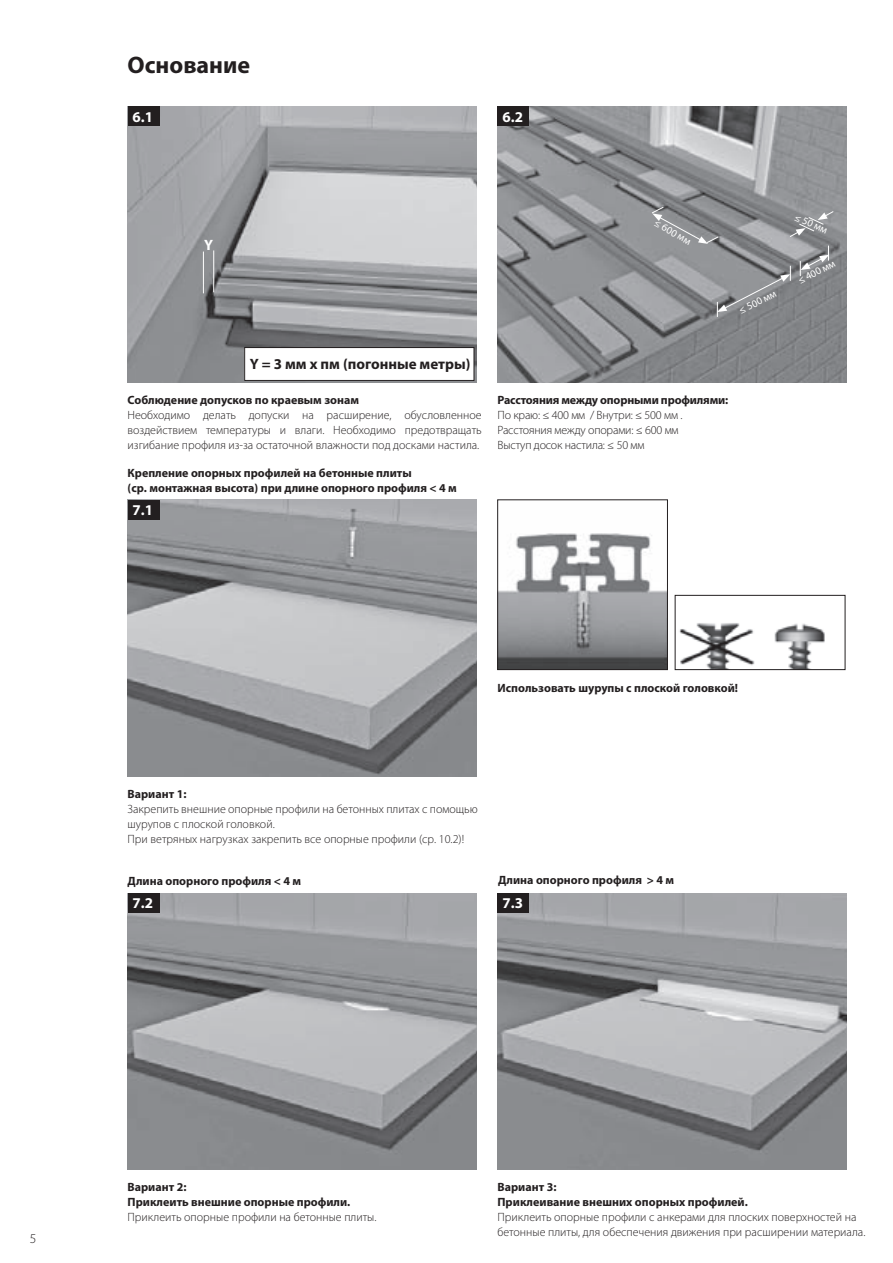
<style>
.page{position:relative;width:893px;height:1263px;background:#fff}
.page>*{position:absolute;margin:0;border:0;box-sizing:border-box;transform-origin:0 0}
.t1{font:700 24px "Myriad Pro";color:#231f20}
.t2{font:700 15px "Myriad Pro";color:#231f20}
.t3{font:700 15px "Myriad Pro";color:#fff}
.t4{font:300 13.5px "Myriad Pro";color:#231f20}
.t5{font:300 12px/15px "Myriad Pro";color:#231f20}
.t6{font:700 12px/15px "Myriad Pro";color:#231f20}
.t7{font:10.5px "Myriad Pro";color:#fff}
</style>
<div class="page">
<img style="left:128px;top:106px;width:348px;height:277px">
<div style="left:128px;top:106px;width:31px;height:20px;background:#231f20"></div>
<hr style="left:203px;top:252px;width:1px;height:41px;background:#fff">
<hr style="left:213px;top:250px;width:1px;height:42px;background:#fff">
<img style="left:128px;top:893px;width:348px;height:276px">
<img style="left:497px;top:893px;width:349px;height:276px">
<div style="left:128px;top:893px;width:31px;height:20px;background:#231f20"></div>
<div style="left:497px;top:893px;width:32px;height:20px;background:#231f20"></div>
<img style="left:128px;top:500px;width:348px;height:276px">
<div style="left:128px;top:500px;width:31px;height:19px;background:#231f20"></div>
<img style="left:499px;top:533px;width:167px;height:135px">
<div style="left:497px;top:500px;width:171px;height:170px;border:1px solid #231f20"></div>
<div style="left:245px;top:348px;width:229px;height:32px;background:#fff"></div>
<div style="left:244px;top:347px;width:230px;height:34px;border:1px solid #231f20"></div>
<img style="left:679px;top:623px;width:146px;height:45px">
<div style="left:675px;top:595px;width:170px;height:75px;border:1px solid #231f20"></div>
<img style="left:497px;top:106px;width:349px;height:277px">
<div style="left:497px;top:106px;width:32px;height:20px;background:#231f20"></div>
<svg style="left:652px;top:207px;width:67px;height:37px;background:#8d8e91"></svg>
<svg style="left:717px;top:266px;width:74px;height:51px;background:#8c8e91"></svg>
<svg style="left:800px;top:246px;width:29px;height:30px"></svg>
<svg style="left:789px;top:210px;width:45px;height:28px"></svg>
<h1 class="t1" style="left:128px;top:56px;width:124px">Основание</h1>
<p class="t3" style="left:133px;top:111px;width:22px">6.1</p>
<p class="t3" style="left:503px;top:111px;width:22px">6.2</p>
<p class="t3" style="left:204px;top:240px;width:11px">Y</p>
<p class="t7" style="left:658px;top:217px;width:42px;rotate:29deg">≤ 600 мм</p>
<p class="t7" style="left:737px;top:305px;width:42px;rotate:-27deg">≤ 500 мм</p>
<p class="t7" style="left:798px;top:211px;width:36px;rotate:24deg">≤ 50 мм</p>
<p class="t7" style="left:796px;top:276px;width:42px;rotate:-28deg">≤ 400 мм</p>
<p class="t2" style="left:250px;top:359px;width:222px">Y = 3 мм х пм (погонные метры)</p>
<p class="t6" style="left:128px;top:394px;width:233px">Соблюдение допусков по краевым зонам</p>
<p class="t5" style="left:128px;top:408px;width:356px;text-align:justify">Необходимо делать допуски на расширение, обусловленное воздействием температуры и влаги. Необходимо предотвращать изгибание профиля из-за остаточной влажности под досками настила.</p>
<p class="t6" style="left:128px;top:466px;width:331px">Крепление опорных профилей на бетонные плиты<br>(ср. монтажная высота) при длине опорного профиля &lt; 4 м</p>
<p class="t3" style="left:133px;top:504px;width:22px">7.1</p>
<p class="t6" style="left:497px;top:394px;width:232px">Расстояния между опорными профилями:</p>
<p class="t5" style="left:497px;top:408px;width:186px">По краю: ≤ 400 мм / Внутри: ≤ 500 мм .<br>Расстояния между опорами: ≤ 600 мм<br>Выступ досок настила: ≤ 50 мм</p>
<p class="t6" style="left:497px;top:681px;width:242px">Использовать шурупы с плоской головкой!</p>
<p class="t6" style="left:128px;top:787px;width:60px">Вариант 1:</p>
<p class="t5" style="left:128px;top:801px;width:352px">Закрепить внешние опорные профили на бетонных плитах с помощью шурупов с плоской головкой.<br>При ветряных нагрузках закрепить все опорные профили (ср. 10.2)!</p>
<p class="t6" style="left:128px;top:874px;width:175px">Длина опорного профиля &lt; 4 м</p>
<p class="t6" style="left:498px;top:873px;width:178px">Длина опорного профиля &gt; 4 м</p>
<p class="t3" style="left:133px;top:897px;width:22px">7.2</p>
<p class="t3" style="left:503px;top:897px;width:22px">7.3</p>
<p class="t4" style="left:30px;top:1231px;width:8px">5</p>
<p class="t6" style="left:128px;top:1180px;width:224px">Вариант 2:<br>Приклеить внешние опорные профили.</p>
<p class="t5" style="left:128px;top:1209px;width:250px">Приклеить опорные профили на бетонные плиты.</p>
<p class="t6" style="left:497px;top:1180px;width:252px">Вариант 3:<br>Приклеивание внешних опорных профилей.</p>
<p class="t5" style="left:497px;top:1209px;width:369px">Приклеить опорные профили с анкерами для плоских поверхностей на бетонные плиты, для обеспечения движения при расширении материала.</p>
</div>
